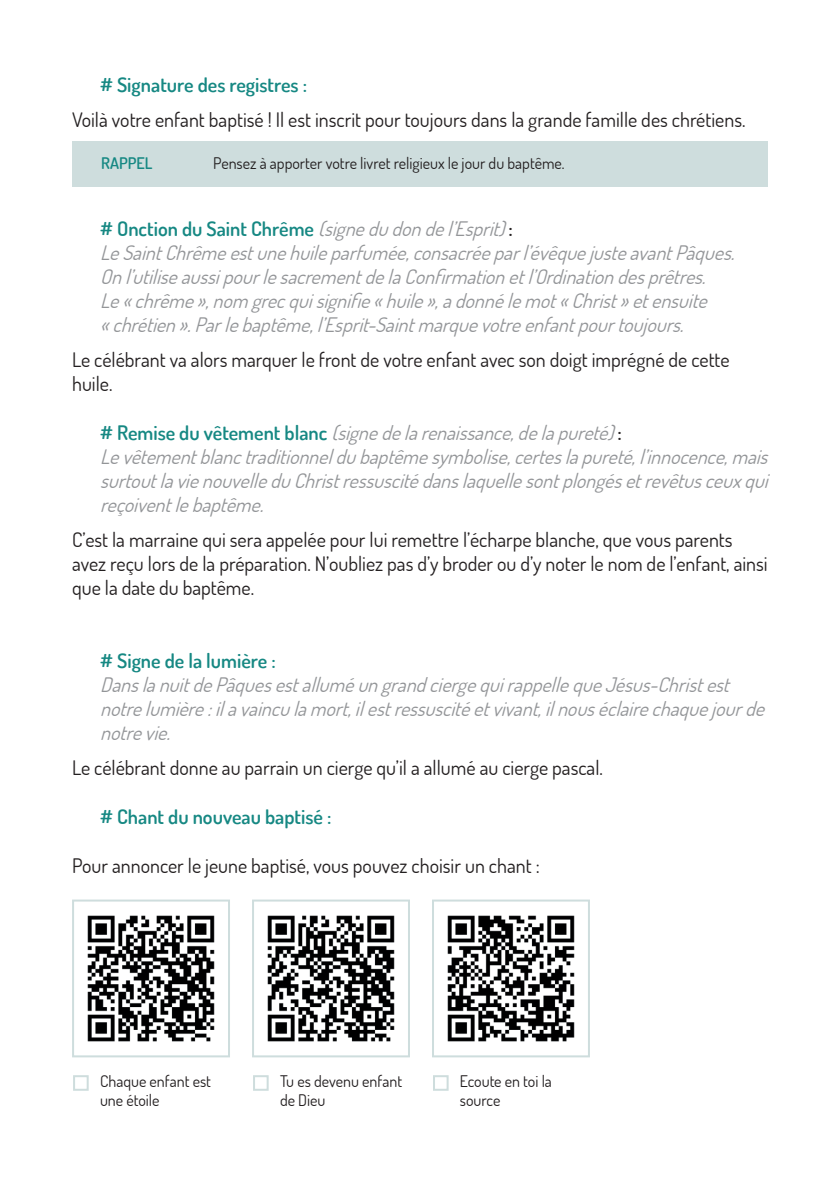
<style>
.page{position:relative;width:840px;height:1191px;background:#fff}
.page>*{position:absolute;margin:0;border:0;box-sizing:border-box;transform-origin:0 0}
.t1{font:italic 20px/24px "Dosis";color:#939598}
.t2{font:20px/24px "Dosis";color:#231f20}
.t3{font:600 20px "Dosis";color:#168883}
.t4{font:16px/19.2px "Dosis";color:#231f20}
.t5{font:600 16px "Dosis";color:#168883}
.s1{font-weight:600;font-style:normal;color:#168883}
.s2{font-weight:600;font-style:normal;color:#231f20}
</style>
<div class="page">
<img style="left:87px;top:915px;width:128px;height:127px">
<div style="left:72px;top:899px;width:158px;height:158px;border:2px solid #cedddd"></div>
<img style="left:267px;top:915px;width:128px;height:127px">
<div style="left:252px;top:899px;width:158px;height:158px;border:2px solid #cedddd"></div>
<div style="left:73px;top:1075px;width:16px;height:15px;border:2px solid #cedddd"></div>
<div style="left:253px;top:1075px;width:15px;height:15px;border:2px solid #cedddd"></div>
<img style="left:447px;top:915px;width:128px;height:127px">
<div style="left:432px;top:899px;width:157px;height:158px;border:2px solid #cedddd"></div>
<div style="left:433px;top:1075px;width:15px;height:15px;border:2px solid #cedddd"></div>
<div style="left:72px;top:141px;width:695px;height:45px;background:#cedddd"></div>
<p class="t3" style="left:100px;top:73px;width:208px"># Signature des registres :</p>
<p class="t2" style="left:72px;top:108px;width:674px">Voilà votre enfant baptisé ! Il est inscrit pour toujours dans la grande famille des chrétiens.</p>
<p class="t5" style="left:101px;top:154px;width:53px">RAPPEL</p>
<p class="t4" style="left:213px;top:154px;width:352px">Pensez à apporter votre livret religieux le jour du baptême.</p>
<p class="t1" style="left:100px;top:217px;width:641px"><span class="s1"># O n c ti o n d u Sa i n t C h rê m e</span> (signedudondel’Esprit)<span class="s2">:<br></span>LeSaintChrêmeestunehuileparfumée,consacréeparl’évêquejusteavantPâques.<br>Onl’utiliseaussipourlesacrementdelaConfirmationetl’Ordinationdesprêtres.<br>Le«chrême»,nom grecquisignifie«huile»,adonnélemot«Christ»etensuite «chrétien».Parlebaptême,l’Esprit-Saintmarquevotreenfantpourtoujours.</p>
<p class="t2" style="left:72px;top:348px;width:658px">Le célébrant va alors marquer le front de votre enfant avec son doigt imprégné de cette huile.</p>
<p class="t1" style="left:100px;top:421px;width:675px"><span class="s1"># R e m i s e d u v ê t e m e n t b l a n c</span> (signedelarenaissance,delapureté)<span class="s2">:<br></span>Levêtementblanctraditionneldubaptêmesymbolise,certeslapureté,l’innocence,mais surtoutlavienouvelleduChristressuscitédanslaquellesontplongésetrevêtusceuxqui reçoiventlebaptême.</p>
<p class="t2" style="left:72px;top:527px;width:696px">C’est la marraine qui sera appelée pour lui remettre l’écharpe blanche, que vous parents avez reçu lors de la préparation. N’oubliez pas d’y broder ou d’y noter le nom de l’enfant, ainsi que la date du baptême.</p>
<p class="t3" style="left:100px;top:649px;width:177px"># Signe de la lumière :</p>
<p class="t1" style="left:100px;top:672px;width:671px">DanslanuitdePâquesestalluméungrandciergequirappellequeJésus-Christest notrelumière:ilavainculamort,ilestressuscitéetvivant,ilnouséclairechaquejourde notrevie.</p>
<p class="t2" style="left:72px;top:755px;width:532px">Le célébrant donne au parrain un cierge qu’il a allumé au cierge pascal.</p>
<p class="t3" style="left:100px;top:804px;width:233px"># Chant du nouveau baptisé :</p>
<p class="t2" style="left:72px;top:853px;width:469px">Pour annoncer le jeune baptisé, vous pouvez choisir un chant :</p>
<p class="t4" style="left:100px;top:1071px;width:112px">Chaque enfant est une étoile</p>
<p class="t4" style="left:280px;top:1071px;width:124px">Tu es devenu enfant de Dieu</p>
<p class="t4" style="left:459px;top:1071px;width:93px">Ecoute en toi la source</p>
</div>
